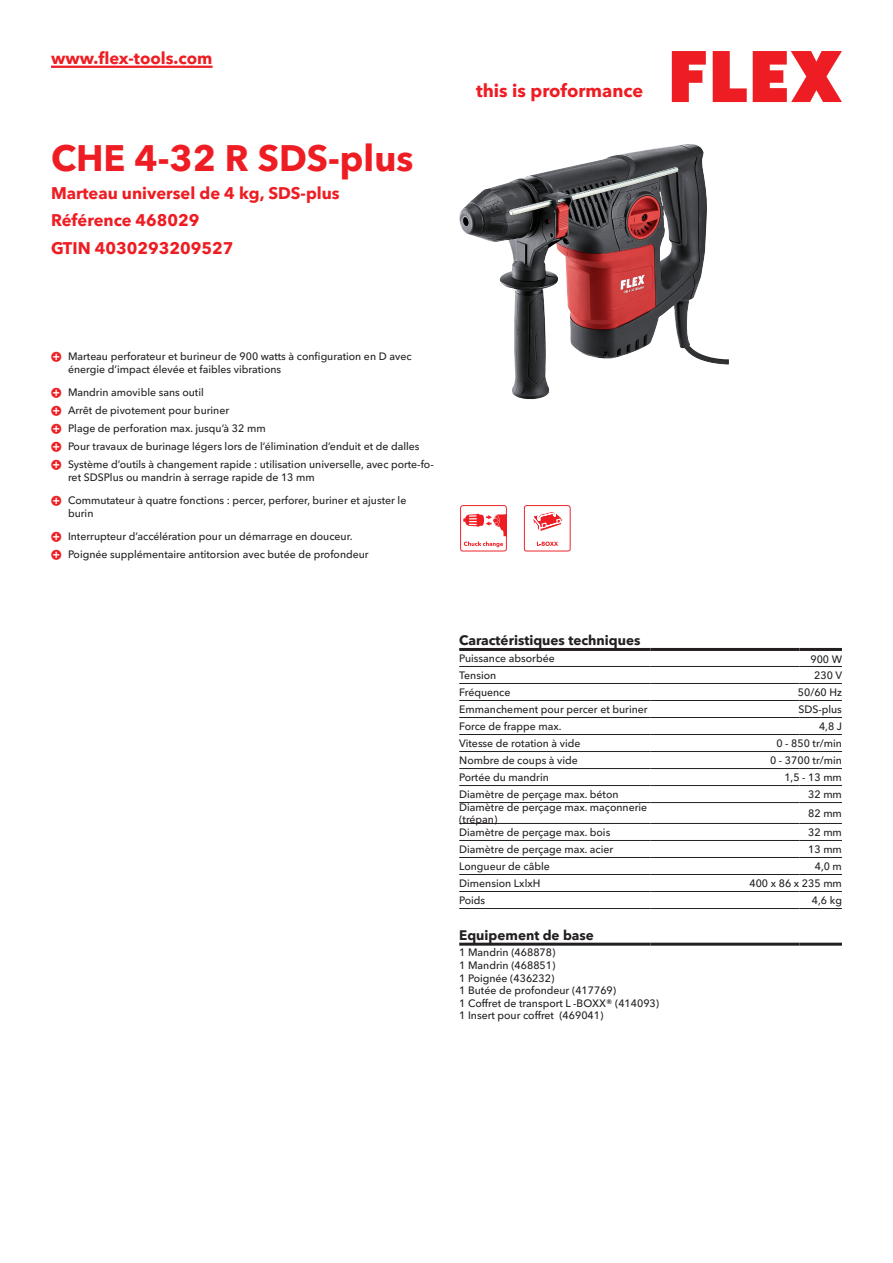
<style>
.page{position:relative;width:893px;height:1263px;background:#fff}
.page>*{position:absolute;margin:0;border:0;box-sizing:border-box;transform-origin:0 0}
.CB_AF_Product-name{font:700 36px "Avenir Next W1 G";color:#ee1d23}
.t1{font:700 18px "Avenir Next W1 G";color:#ee1d23}
.CB_AF_Product-short{font:700 16.5px "Avenir Next W1 G";color:#ee1d23}
.CB_AF_Order-number{font:700 16.5px "Avenir Next W1 G";color:#ee1d23}
.CB_AF_Table-headline{font:700 13.5px "Avenir Next W1 G";color:#231f20}
.CB_AF_Table-specific{font:500 10.5px/12.6px "Avenir Next W1 G";color:#231f20}
</style>
<div class="page">
<svg style="left:672px;top:51px;width:34px;height:51px"></svg>
<svg style="left:713px;top:51px;width:34px;height:51px"></svg>
<svg style="left:753px;top:51px;width:89px;height:51px"></svg>
<hr style="left:51px;top:66px;width:162px;height:2px;background:#ee1d23">
<img style="left:459px;top:144px;width:270px;height:255px">
<hr style="left:459px;top:666px;width:192px;height:1px;background:#231f20">
<hr style="left:651px;top:666px;width:148px;height:1px;background:#231f20">
<hr style="left:799px;top:666px;width:43px;height:1px;background:#231f20">
<hr style="left:459px;top:683px;width:192px;height:1px;background:#231f20">
<hr style="left:651px;top:683px;width:148px;height:1px;background:#231f20">
<hr style="left:799px;top:683px;width:43px;height:1px;background:#231f20">
<hr style="left:459px;top:700px;width:192px;height:1px;background:#231f20">
<hr style="left:651px;top:700px;width:148px;height:1px;background:#231f20">
<hr style="left:799px;top:700px;width:43px;height:1px;background:#231f20">
<hr style="left:459px;top:717px;width:192px;height:1px;background:#231f20">
<hr style="left:651px;top:717px;width:148px;height:1px;background:#231f20">
<hr style="left:799px;top:717px;width:43px;height:1px;background:#231f20">
<hr style="left:459px;top:734px;width:192px;height:1px;background:#231f20">
<hr style="left:651px;top:734px;width:148px;height:1px;background:#231f20">
<hr style="left:799px;top:734px;width:43px;height:1px;background:#231f20">
<hr style="left:459px;top:751px;width:192px;height:1px;background:#231f20">
<hr style="left:651px;top:751px;width:148px;height:1px;background:#231f20">
<hr style="left:799px;top:751px;width:43px;height:1px;background:#231f20">
<hr style="left:459px;top:768px;width:192px;height:1px;background:#231f20">
<hr style="left:651px;top:768px;width:148px;height:1px;background:#231f20">
<hr style="left:799px;top:768px;width:43px;height:1px;background:#231f20">
<hr style="left:459px;top:785px;width:192px;height:1px;background:#231f20">
<hr style="left:651px;top:785px;width:148px;height:1px;background:#231f20">
<hr style="left:799px;top:785px;width:43px;height:1px;background:#231f20">
<hr style="left:459px;top:802px;width:192px;height:1px;background:#231f20">
<hr style="left:651px;top:802px;width:148px;height:1px;background:#231f20">
<hr style="left:799px;top:802px;width:43px;height:1px;background:#231f20">
<hr style="left:459px;top:823px;width:192px;height:1px;background:#231f20">
<hr style="left:651px;top:823px;width:148px;height:1px;background:#231f20">
<hr style="left:799px;top:823px;width:43px;height:1px;background:#231f20">
<hr style="left:459px;top:840px;width:192px;height:1px;background:#231f20">
<hr style="left:651px;top:840px;width:148px;height:1px;background:#231f20">
<hr style="left:799px;top:840px;width:43px;height:1px;background:#231f20">
<hr style="left:459px;top:857px;width:192px;height:1px;background:#231f20">
<hr style="left:651px;top:857px;width:148px;height:1px;background:#231f20">
<hr style="left:799px;top:857px;width:43px;height:1px;background:#231f20">
<hr style="left:459px;top:874px;width:192px;height:1px;background:#231f20">
<hr style="left:651px;top:874px;width:148px;height:1px;background:#231f20">
<hr style="left:799px;top:874px;width:43px;height:1px;background:#231f20">
<hr style="left:459px;top:891px;width:192px;height:1px;background:#231f20">
<hr style="left:651px;top:891px;width:148px;height:1px;background:#231f20">
<hr style="left:799px;top:891px;width:43px;height:1px;background:#231f20">
<hr style="left:459px;top:908px;width:192px;height:1px;background:#231f20">
<hr style="left:651px;top:908px;width:148px;height:1px;background:#231f20">
<hr style="left:799px;top:908px;width:43px;height:1px;background:#231f20">
<hr style="left:459px;top:648px;width:192px;height:3px;background:#231f20">
<hr style="left:651px;top:648px;width:148px;height:3px;background:#231f20">
<hr style="left:799px;top:648px;width:43px;height:3px;background:#231f20">
<hr style="left:459px;top:943px;width:192px;height:3px;background:#231f20">
<hr style="left:651px;top:943px;width:148px;height:3px;background:#231f20">
<hr style="left:799px;top:943px;width:43px;height:3px;background:#231f20">
<svg style="left:460px;top:505px;width:47px;height:46px"></svg>
<svg style="left:524px;top:505px;width:47px;height:46px"></svg>
<h3 class="CB_AF_Product-short" style="left:51px;top:45px;width:163px">www.flex-tools.com</h3>
<p class="CB_AF_Product-name" style="left:51px;top:130px;width:364px">CHE 4-32 R SDS-plus</p>
<p class="CB_AF_Product-short" style="left:51px;top:180px;width:290px">Marteau universel de 4 kg, SDS-plus</p>
<p class="CB_AF_Order-number" style="left:51px;top:207px;width:150px">Référence 468029</p>
<p class="CB_AF_Order-number" style="left:51px;top:235px;width:184px">GTIN 4030293209527</p>
<h2 class="t1" style="left:476px;top:77px;width:169px">this is proformance</h2>
<p class="CB_AF_Table-specific" style="left:68px;top:349px;width:345px">Marteau perforateur et burineur de 900 watts à configuration en D avec énergie d’impact élevée et faibles vibrations</p>
<p class="CB_AF_Table-specific" style="left:68px;top:385px;width:137px">Mandrin amovible sans outil</p>
<p class="CB_AF_Table-specific" style="left:68px;top:403px;width:163px">Arrêt de pivotement pour buriner</p>
<p class="CB_AF_Table-specific" style="left:68px;top:421px;width:199px">Plage de perforation max. jusqu’à 32 mm</p>
<p class="CB_AF_Table-specific" style="left:68px;top:439px;width:353px">Pour travaux de burinage légers lors de l’élimination d’enduit et de dalles</p>
<p class="CB_AF_Table-specific" style="left:68px;top:457px;width:367px">Système d’outils à changement rapide : utilisation universelle, avec porte-fo&shy;ret SDSPlus ou mandrin à serrage rapide de 13 mm</p>
<p class="CB_AF_Table-specific" style="left:68px;top:493px;width:340px">Commutateur à quatre fonctions : percer, perforer, buriner et ajuster le burin</p>
<p class="CB_AF_Table-specific" style="left:68px;top:529px;width:286px">Interrupteur d’accélération pour un démarrage en douceur.</p>
<p class="CB_AF_Table-specific" style="left:68px;top:547px;width:302px">Poignée supplémentaire antitorsion avec butée de profondeur</p>
<p class="CB_AF_Table-headline" style="left:459px;top:630px;width:183px">Caractéristiques techniques</p>
<p class="CB_AF_Table-specific" style="left:459px;top:651px;width:97px">Puissance absorbée</p>
<p class="CB_AF_Table-specific" style="left:810px;top:652px;width:33px">900 W</p>
<p class="CB_AF_Table-specific" style="left:459px;top:668px;width:38px">Tension</p>
<p class="CB_AF_Table-specific" style="left:814px;top:668px;width:29px">230 V</p>
<p class="CB_AF_Table-specific" style="left:459px;top:685px;width:53px">Fréquence</p>
<p class="CB_AF_Table-specific" style="left:798px;top:685px;width:46px">50/60 Hz</p>
<p class="CB_AF_Table-specific" style="left:459px;top:702px;width:190px">Emmanchement pour percer et buriner</p>
<p class="CB_AF_Table-specific" style="left:798px;top:702px;width:45px">SDS-plus</p>
<p class="CB_AF_Table-specific" style="left:459px;top:719px;width:104px">Force de frappe max.</p>
<p class="CB_AF_Table-specific" style="left:819px;top:719px;width:24px">4,8 J</p>
<p class="CB_AF_Table-specific" style="left:459px;top:736px;width:123px">Vitesse de rotation à vide</p>
<p class="CB_AF_Table-specific" style="left:776px;top:736px;width:67px">0 - 850 tr/min</p>
<p class="CB_AF_Table-specific" style="left:459px;top:753px;width:120px">Nombre de coups à vide</p>
<p class="CB_AF_Table-specific" style="left:770px;top:753px;width:73px">0 - 3700 tr/min</p>
<p class="CB_AF_Table-specific" style="left:459px;top:770px;width:91px">Portée du mandrin</p>
<p class="CB_AF_Table-specific" style="left:784px;top:770px;width:59px">1,5 - 13 mm</p>
<p class="CB_AF_Table-specific" style="left:459px;top:787px;width:161px">Diamètre de perçage max. béton</p>
<p class="CB_AF_Table-specific" style="left:808px;top:787px;width:35px">32 mm</p>
<p class="CB_AF_Table-specific" style="left:459px;top:800px;width:189px">Diamètre de perçage max. maçonnerie (trépan)</p>
<p class="CB_AF_Table-specific" style="left:808px;top:806px;width:35px">82 mm</p>
<p class="CB_AF_Table-specific" style="left:459px;top:825px;width:153px">Diamètre de perçage max. bois</p>
<p class="CB_AF_Table-specific" style="left:808px;top:825px;width:35px">32 mm</p>
<p class="CB_AF_Table-specific" style="left:459px;top:842px;width:156px">Diamètre de perçage max. acier</p>
<p class="CB_AF_Table-specific" style="left:808px;top:842px;width:35px">13 mm</p>
<p class="CB_AF_Table-specific" style="left:459px;top:859px;width:92px">Longueur de câble</p>
<p class="CB_AF_Table-specific" style="left:815px;top:859px;width:29px">4,0 m</p>
<p class="CB_AF_Table-specific" style="left:459px;top:876px;width:83px">Dimension LxlxH</p>
<p class="CB_AF_Table-specific" style="left:749px;top:876px;width:94px">400 x 86 x 235 mm</p>
<p class="CB_AF_Table-specific" style="left:459px;top:893px;width:28px">Poids</p>
<p class="CB_AF_Table-specific" style="left:812px;top:893px;width:32px">4,6 kg</p>
<p class="CB_AF_Table-headline" style="left:459px;top:924px;width:136px">Equipement de base</p>
<p class="CB_AF_Table-specific" style="left:459px;top:945px;width:201px">1 Mandrin (468878)<br>1 Mandrin (468851)<br>1 Poignée (436232)<br>1 Butée de profondeur (417769)<br>1 Coffret de transport L -BOXX® (414093)<br>1 Insert pour coffret (469041)</p>
</div>
